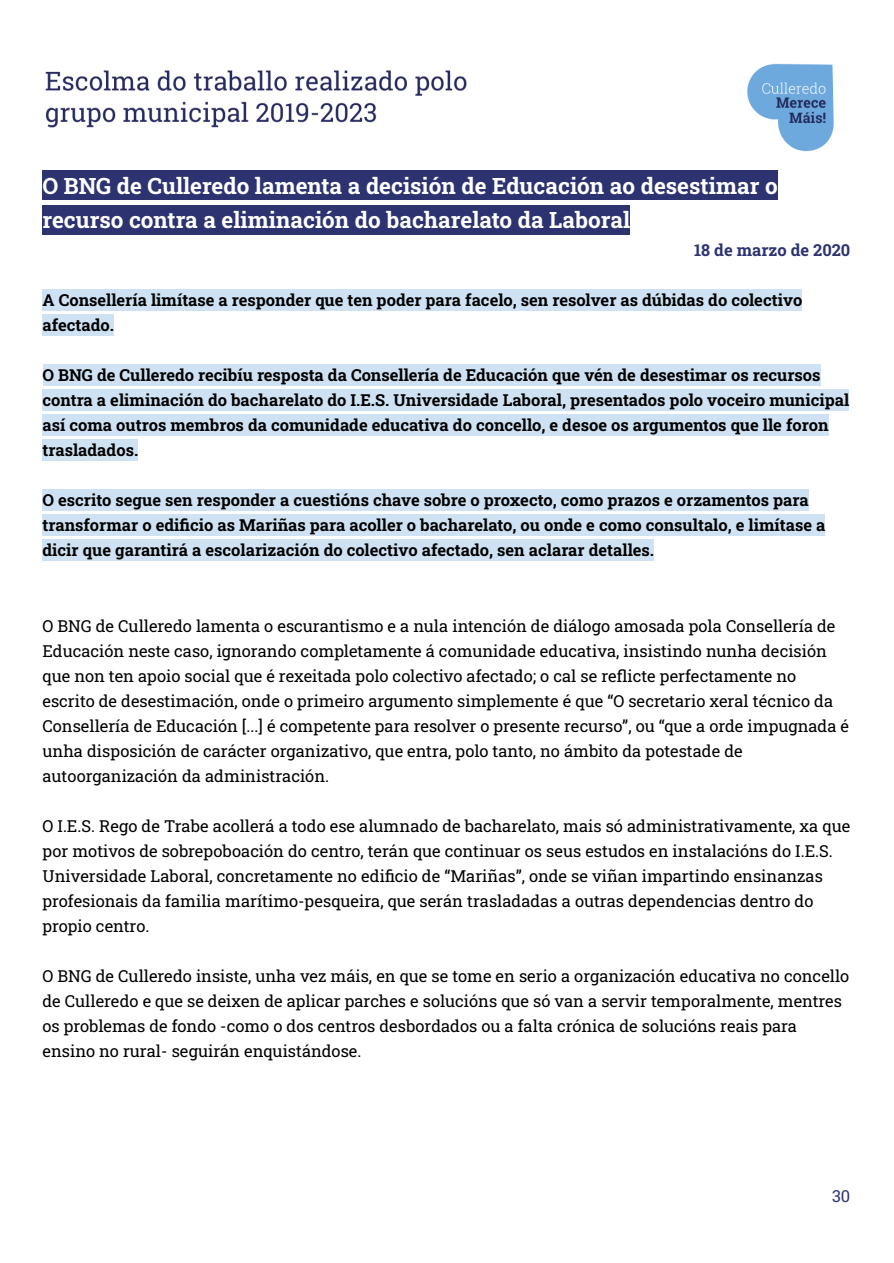
<style>
.page{position:relative;width:894px;height:1263px;background:#fff}
.page>*{position:absolute;margin:0;border:0;box-sizing:border-box;transform-origin:0 0}
.t1{font:700 22.5px/34.2px "Roboto Slab";color:#fff}
.t2{font:16.5px/25px "Roboto Slab";color:#000}
.t3{font:700 16.5px/25px "Roboto Slab";color:#000}
.t4{font:700 16.5px "Roboto Slab";color:#2c3370}
.t5{font:16.5px "Roboto Slab";color:#2c3370}
</style>
<div class="page">
<div style="left:43px;top:171px;width:735px;height:29px;background:#2c3370"></div>
<div style="left:43px;top:205px;width:587px;height:29px;background:#2c3370"></div>
<div style="left:43px;top:289px;width:759px;height:22px;background:#cfe2f3"></div>
<div style="left:43px;top:314px;width:71px;height:22px;background:#cfe2f3"></div>
<div style="left:43px;top:364px;width:778px;height:22px;background:#cfe2f3"></div>
<div style="left:43px;top:389px;width:806px;height:22px;background:#cfe2f3"></div>
<div style="left:43px;top:414px;width:786px;height:22px;background:#cfe2f3"></div>
<div style="left:43px;top:439px;width:95px;height:22px;background:#cfe2f3"></div>
<div style="left:43px;top:489px;width:766px;height:22px;background:#cfe2f3"></div>
<div style="left:43px;top:514px;width:782px;height:22px;background:#cfe2f3"></div>
<div style="left:43px;top:539px;width:611px;height:22px;background:#cfe2f3"></div>
<img style="left:45px;top:63px;width:789px;height:89px">
<h1 class="t1" style="left:43px;top:168px;width:737px">O BNG de Culleredo lamenta a decisión de Educación ao desestimar o recurso contra a eliminación do bacharelato da Laboral</h1>
<p class="t4" style="left:694px;top:239px;width:158px">18 de marzo de 2020</p>
<p class="t3" style="left:43px;top:287px;width:761px">A Consellería limítase a responder que ten poder para facelo, sen resolver as dúbidas do colectivo afectado.</p>
<p class="t3" style="left:43px;top:362px;width:808px">O BNG de Culleredo recibíu resposta da Consellería de Educación que vén de desestimar os recursos contra a eliminación do bacharelato do I.E.S. Universidade Laboral, presentados polo voceiro municipal así coma outros membros da comunidade educativa do concello, e desoe os argumentos que lle foron trasladados.</p>
<p class="t3" style="left:43px;top:487px;width:784px">O escrito segue sen responder a cuestións chave sobre o proxecto, como prazos e orzamentos para transformar o edificio as Mariñas para acoller o bacharelato, ou onde e como consultalo, e limítase a dicir que garantirá a escolarización do colectivo afectado, sen aclarar detalles.</p>
<p class="t2" style="left:43px;top:613px;width:808px">O BNG de Culleredo lamenta o escurantismo e a nula intención de diálogo amosada pola Consellería de Educación neste caso, ignorando completamente á comunidade educativa, insistindo nunha decisión que non ten apoio social que é rexeitada polo colectivo afectado; o cal se reflicte perfectamente no escrito de desestimación, onde o primeiro argumento simplemente é que “O secretario xeral técnico da Consellería de Educación [...] é competente para resolver o presente recurso”, ou “que a orde impugnada é unha disposición de carácter organizativo, que entra, polo tanto, no ámbito da potestade de autoorganización da administración.</p>
<p class="t2" style="left:43px;top:813px;width:809px">O I.E.S. Rego de Trabe acollerá a todo ese alumnado de bacharelato, mais só administrativamente, xa que por motivos de sobrepoboación do centro, terán que continuar os seus estudos en instalacións do I.E.S.<br>Universidade Laboral, concretamente no edificio de “Mariñas”, onde se viñan impartindo ensinanzas profesionais da familia marítimo-pesqueira, que serán trasladadas a outras dependencias dentro do propio centro.</p>
<p class="t2" style="left:43px;top:963px;width:808px">O BNG de Culleredo insiste, unha vez máis, en que se tome en serio a organización educativa no concello de Culleredo e que se deixen de aplicar parches e solucións que só van a servir temporalmente, mentres os problemas de fondo -como o dos centros desbordados ou a falta crónica de solucións reais para ensino no rural- seguirán enquistándose.</p>
<p class="t5" style="left:832px;top:1184px;width:20px">30</p>
</div>
